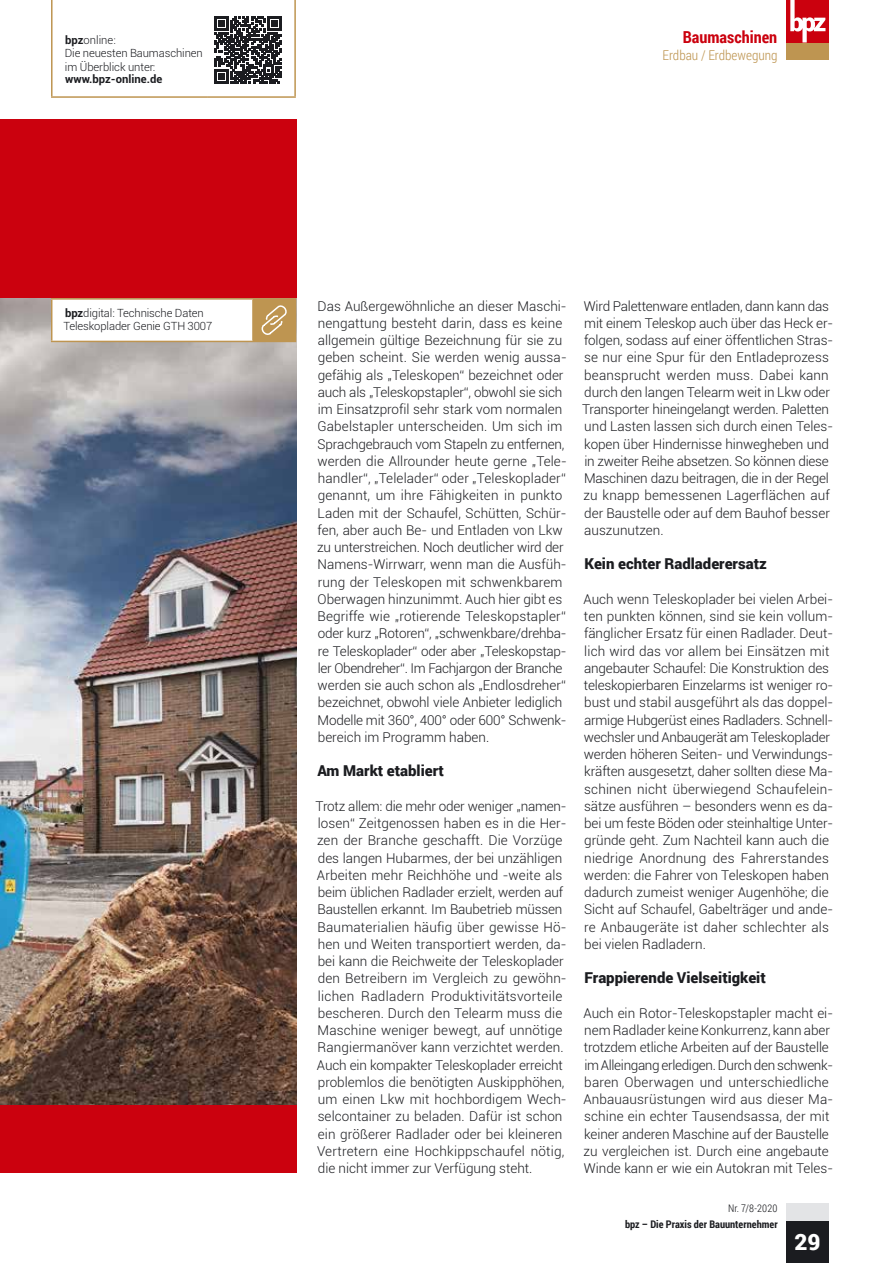
<style>
.page{position:relative;width:893px;height:1263px;background:#fff}
.page>*{position:absolute;margin:0;border:0;box-sizing:border-box;transform-origin:0 0}
.t1{font:900 22.5px "Roboto";color:#fff}
.t2{font:700 16.5px "Roboto Condensed";color:#cb010e}
.t3{font:900 15px "Roboto";color:#1b1c20}
.t4{font:300 13.5px/17.2px "Roboto";color:#1b1c20}
.t5{font:300 13.5px "Roboto Condensed";color:#be9551}
.t6{font:300 11.25px/13.5px "Roboto";letter-spacing:-.01em;color:#1b1c20}
.t7{font:700 11.25px "Roboto";color:#1b1c20}
.t8{font:700 10.5px "Roboto Condensed";color:#1b1c20}
.t9{font:300 10.5px "Roboto Condensed";letter-spacing:.015em;color:#1b1c20}
.s1{font-weight:700}
</style>
<div class="page">
<div style="left:0;top:120px;width:296px;height:1053px;background:#cb010e"></div>
<img style="left:0;top:298px;width:296px;height:806px">
<div style="left:52px;top:299px;width:201px;height:42px;background:#fff"></div>
<hr style="left:51px;top:298px;width:202px;height:2px;background:#be9551">
<hr style="left:51px;top:300px;width:1px;height:41px;background:#be9551">
<hr style="left:253px;top:298px;width:43px;height:2px;background:#be9551">
<hr style="left:252px;top:300px;width:2px;height:41px;background:#be9551">
<hr style="left:295px;top:300px;width:1px;height:41px;background:#be9551">
<hr style="left:51px;top:341px;width:202px;height:1px;background:#be9551">
<hr style="left:253px;top:341px;width:43px;height:1px;background:#be9551">
<div style="left:254px;top:300px;width:41px;height:41px;background:#be9551"></div>
<svg style="left:262px;top:305px;width:24px;height:30px"></svg>
<div style="left:787px;top:1220px;width:42px;height:43px;background:#1b1c20"></div>
<div style="left:787px;top:43px;width:42px;height:17px;background:#be9551"></div>
<div style="left:787px;top:0;width:42px;height:43px;background:#cb010e"></div>
<svg style="left:790px;top:0;width:35px;height:43px"></svg>
<div style="left:787px;top:1203px;width:42px;height:17px;background:#e3e4e6"></div>
<hr style="left:51px;top:0;width:2px;height:96px;background:#be9551">
<hr style="left:294px;top:0;width:2px;height:96px;background:#be9551">
<hr style="left:51px;top:96px;width:157px;height:2px;background:#be9551">
<hr style="left:208px;top:96px;width:88px;height:2px;background:#be9551">
<svg style="left:52px;top:0;width:243px;height:97px"></svg>
<p class="t6" style="left:65px;top:33px;width:139px"><span class="s1">bpz</span>online:<br>Die neuesten Baumaschinen im Überblick unter:</p>
<p class="t7" style="left:65px;top:71px;width:99px">www.bpz-online.de</p>
<p class="t6" style="left:63px;top:306px;width:150px"><span class="s1">bpz</span>digital: Technische Daten<br>Teleskoplader Genie GTH 3007</p>
<p class="t2" style="left:683px;top:25px;width:96px">Baumaschinen</p>
<p class="t5" style="left:662px;top:45px;width:117px">Erdbau / Erdbewegung</p>
<p class="t4" style="left:317px;top:297px;width:251px">Das Außergewöhnliche an dieser Maschi&shy;nengattung besteht darin, dass es keine allgemein gültige Bezeichnung für sie zu geben scheint. Sie werden wenig aussa&shy;gefähig als „Teleskopen“ bezeichnet oder auch als „Teleskopstapler“, obwohl sie sich im Einsatzprofil sehr stark vom normalen Gabelstapler unterscheiden. Um sich im Sprachgebrauch vom Stapeln zu entfernen, werden die Allrounder heute gerne „Tele&shy;handler“, „Telelader“ oder „Teleskoplader“ genannt, um ihre Fähigkeiten in punkto Laden mit der Schaufel, Schütten, Schür&shy;fen, aber auch Be- und Entladen von Lkw zu unterstreichen. Noch deutlicher wird der Namens-Wirrwarr, wenn man die Ausfüh&shy;rung der Teleskopen mit schwenkbarem Oberwagen hinzunimmt. Auch hier gibt es Begriffe wie „rotierende Teleskopstapler“ oder kurz „Rotoren“, „schwenkbare/drehba&shy;re Teleskoplader“ oder aber „Teleskopstap&shy;ler Obendreher“. Im Fachjargon der Branche werden sie auch schon als „Endlosdreher“ bezeichnet, obwohl viele Anbieter lediglich Modelle mit 360°, 400° oder 600° Schwenk&shy;bereich im Programm haben.</p>
<p class="t3" style="left:317px;top:760px;width:128px">Am Markt etabliert</p>
<p class="t4" style="left:316px;top:797px;width:253px">Trotz allem: die mehr oder weniger „namen&shy;losen“ Zeitgenossen haben es in die Her&shy;zen der Branche geschafft. Die Vorzüge des langen Hubarmes, der bei unzähligen Arbeiten mehr Reichhöhe und -weite als beim üblichen Radlader erzielt, werden auf Baustellen erkannt. Im Baubetrieb müssen Baumaterialien häufig über gewisse Hö&shy;hen und Weiten transportiert werden, da&shy;bei kann die Reichweite der Teleskoplader den Betreibern im Vergleich zu gewöhn&shy;lichen Radladern Produktivitätsvorteile bescheren. Durch den Telearm muss die Maschine weniger bewegt, auf unnötige Rangiermanöver kann verzichtet werden.<br>Auch ein kompakter Teleskoplader erreicht problemlos die benötigten Auskipphöhen, um einen Lkw mit hochbordigem Wech&shy;selcontainer zu beladen. Dafür ist schon ein größerer Radlader oder bei kleineren Vertretern eine Hochkippschaufel nötig, die nicht immer zur Verfügung steht.</p>
<p class="t4" style="left:582px;top:297px;width:252px">Wird Palettenware entladen, dann kann das mit einem Teleskop auch über das Heck er&shy;folgen, sodass auf einer öffentlichen Stras&shy;se nur eine Spur für den Entladeprozess beansprucht werden muss. Dabei kann durch den langen Telearm weit in Lkw oder Transporter hineingelangt werden. Paletten und Lasten lassen sich durch einen Teles&shy;kopen über Hindernisse hinwegheben und in zweiter Reihe absetzen. So können diese Maschinen dazu beitragen, die in der Regel zu knapp bemessenen Lagerflächen auf der Baustelle oder auf dem Bauhof besser auszunutzen.</p>
<p class="t3" style="left:584px;top:553px;width:184px">Kein echter Radladerersatz</p>
<p class="t4" style="left:583px;top:590px;width:251px">Auch wenn Teleskoplader bei vielen Arbei&shy;ten punkten können, sind sie kein vollum&shy;fänglicher Ersatz für einen Radlader. Deut&shy;lich wird das vor allem bei Einsätzen mit angebauter Schaufel: Die Konstruktion des teleskopierbaren Einzelarms ist weniger ro&shy;bust und stabil ausgeführt als das doppel&shy;armige Hubgerüst eines Radladers. Schnell&shy;wechsler und Anbaugerät am Teleskoplader werden höheren Seiten- und Verwindungs&shy;kräften ausgesetzt, daher sollten diese Ma&shy;schinen nicht überwiegend Schaufelein&shy;sätze ausführen – besonders wenn es da&shy;bei um feste Böden oder steinhaltige Unter&shy;gründe geht. Zum Nachteil kann auch die niedrige Anordnung des Fahrerstandes werden: die Fahrer von Teleskopen haben dadurch zumeist weniger Augenhöhe; die Sicht auf Schaufel, Gabelträger und ande&shy;re Anbaugeräte ist daher schlechter als bei vielen Radladern.</p>
<p class="t3" style="left:584px;top:967px;width:183px">Frappierende Vielseitigkeit</p>
<p class="t4" style="left:583px;top:1004px;width:251px">Auch ein Rotor-Teleskopstapler macht ei&shy;nem Radlader keine Konkurrenz, kann aber trotzdem etliche Arbeiten auf der Baustelle im Alleingang erledigen. Durch den schwenk&shy;baren Oberwagen und unterschiedliche Anbauausrüstungen wird aus dieser Ma&shy;schine ein echter Tausendsassa, der mit keiner anderen Maschine auf der Baustelle zu vergleichen ist. Durch eine angebaute Winde kann er wie ein Autokran mit Teles-</p>
<p class="t9" style="left:728px;top:1201px;width:51px">Nr. 7/8-2020</p>
<p class="t8" style="left:625px;top:1217px;width:154px">bpz – Die Praxis der Bauunternehmer</p>
<h1 class="t1" style="left:794px;top:1226px;width:28px">29</h1>
</div>
